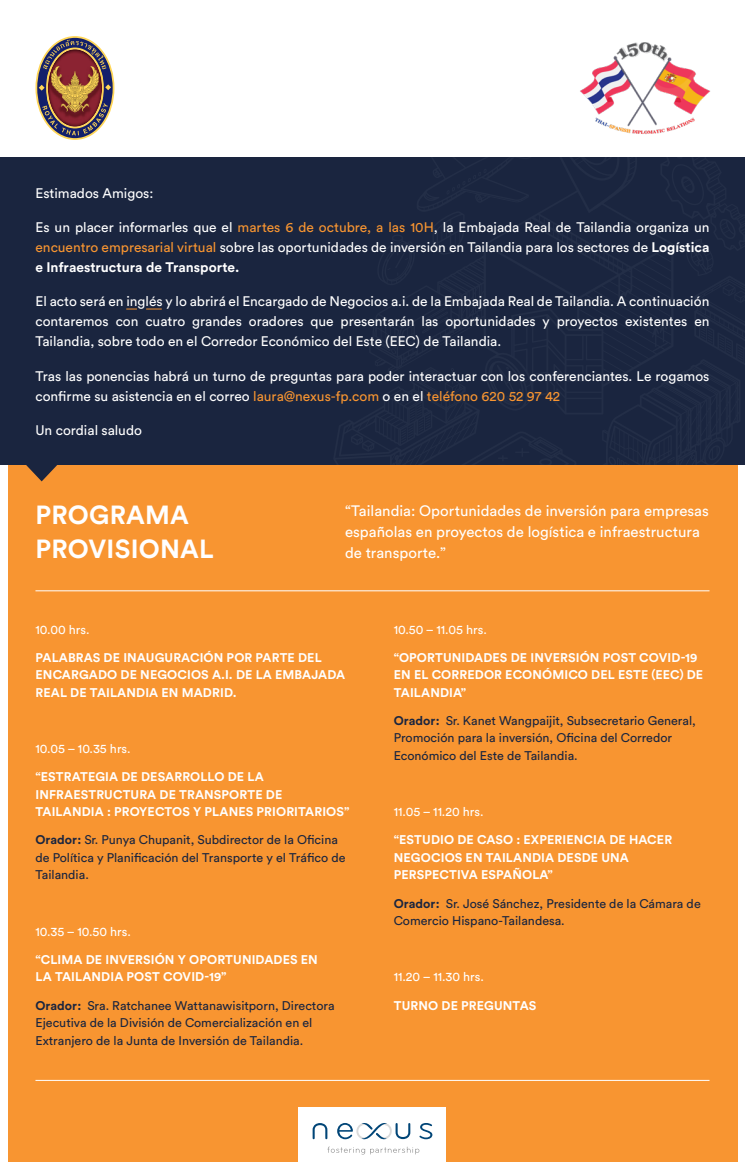
<style>
.page{position:relative;width:745px;height:1170px;background:#fff}
.page>*{position:absolute;margin:0;border:0;box-sizing:border-box;transform-origin:0 0}
.t1{font:700 26px/33.6px "Circular Std";letter-spacing:.01em;color:#fff}
.t2{font:15px/21.2px "Circular Std";color:#fff}
.t3{font:13.75px/20px "Circular Std";color:#fff;text-align:justify}
.t4{font:12.5px/17.5px "Circular Std";color:#1a253f}
.t5{font:700 12.5px/17.5px "Circular Std";letter-spacing:.01em;color:#fff}
.t6{font:12.5px "Circular Std";color:#fff}
.s1{color:#f89531}
.s2{font-weight:700}
</style>
<div class="page">
<div style="left:8px;top:446px;width:728px;height:715px;background:#f89531"></div>
<div style="left:0;top:157px;width:744px;height:307px;background:#1a253f"></div>
<svg style="left:333px;top:157px;width:412px;height:308px"></svg>
<svg style="left:35px;top:36px;width:80px;height:104px"></svg>
<div style="left:298px;top:1106px;width:148px;height:60px;background:#fff"></div>
<svg style="left:419px;top:1123px;width:13px;height:16px"></svg>
<svg style="left:312px;top:1123px;width:15px;height:16px"></svg>
<svg style="left:337px;top:1123px;width:73px;height:16px"></svg>
<svg style="left:327px;top:1146px;width:92px;height:8px"></svg>
<img style="left:580px;top:42px;width:131px;height:92px">
<hr style="left:35px;top:590px;width:674px;height:1px;background:#fff">
<svg style="left:146px;top:309px;width:16px;height:1px"></svg>
<hr style="left:35px;top:1080px;width:674px;height:1px;background:#fff">
<svg style="left:18px;top:464px;width:47px;height:17px"></svg>
<p class="t3" style="left:35px;top:183px;width:119px">Estimados Amigos:</p>
<p class="t3" style="left:35px;top:217px;width:675px">Es un placer informarles que el <span class="s1">martes 6 de octubre, a las 10H</span>, la Embajada Real de Tailandia organiza un <span class="s1">encuentro empresarial virtual</span> sobre las oportunidades de inversión en Tailandia para los sectores de <span class="s2">Logística e Infraestructura de Transporte.</span></p>
<p class="t3" style="left:35px;top:291px;width:675px">El acto será en inglés y lo abrirá el Encargado de Negocios a.i. de la Embajada Real de Tailandia. A continuación contaremos con cuatro grandes oradores que presentarán las oportunidades y proyectos existentes en Tailandia, sobre todo en el Corredor Económico del Este (EEC) de Tailandia.</p>
<p class="t3" style="left:35px;top:365px;width:675px">Tras las ponencias habrá un turno de preguntas para poder interactuar con los conferenciantes. Le rogamos confirme su asistencia en el correo <span class="s1">laura@nexus-fp.com</span> o en el <span class="s1">teléfono 620 52 97 42</span></p>
<p class="t3" style="left:35px;top:420px;width:108px">Un cordial saludo</p>
<h1 class="t1" style="left:36px;top:498px;width:180px">PROGRAMA<br>PROVISIONAL</h1>
<p class="t2" style="left:345px;top:499px;width:365px">“Tailandia: Oportunidades de inversión para empresas españolas en proyectos de logística e infraestructura de transporte.”</p>
<p class="t6" style="left:35px;top:621px;width:56px">10.00 hrs.</p>
<p class="t5" style="left:35px;top:648px;width:311px">PALABRAS DE INAUGURACIÓN POR PARTE DEL<br>ENCARGADO DE NEGOCIOS A.I. DE LA EMBAJADA<br>REAL DE TAILANDIA EN MADRID.</p>
<p class="t6" style="left:35px;top:741px;width:97px">10.05 – 10.35 hrs.</p>
<p class="t5" style="left:35px;top:767px;width:315px">“ESTRATEGIA DE DESARROLLO DE LA<br>INFRAESTRUCTURA DE TRANSPORTE DE<br>TAILANDIA : PROYECTOS Y PLANES PRIORITARIOS”</p>
<p class="t4" style="left:35px;top:831px;width:311px"><span class="s2">Orador:</span> Sr. Punya Chupanit, Subdirector de la Oficina de Política y Planificación del Transporte y el Tráfico de<br>Tailandia.</p>
<p class="t6" style="left:35px;top:923px;width:97px">10.35 – 10.50 hrs.</p>
<p class="t5" style="left:35px;top:950px;width:284px">“CLIMA DE INVERSIÓN Y OPORTUNIDADES EN<br>LA TAILANDIA POST COVID-19”</p>
<p class="t4" style="left:35px;top:996px;width:300px"><span class="s2">Orador:</span> Sra. Ratchanee Wattanawisitporn, Directora<br>Ejecutiva de la División de Comercialización en el<br>Extranjero de la Junta de Inversión de Tailandia.</p>
<p class="t6" style="left:393px;top:621px;width:94px">10.50 – 11.05 hrs.</p>
<p class="t5" style="left:393px;top:648px;width:311px">“OPORTUNIDADES DE INVERSIÓN POST COVID-19<br>EN EL CORREDOR ECONÓMICO DEL ESTE (EEC) DE<br>TAILANDIA”</p>
<p class="t4" style="left:393px;top:711px;width:303px"><span class="s2">Orador:</span> Sr. Kanet Wangpaijit, Subsecretario General,<br>Promoción para la inversión, Oficina del Corredor<br>Económico del Este de Tailandia.</p>
<p class="t6" style="left:393px;top:804px;width:91px">11.05 – 11.20 hrs.</p>
<p class="t5" style="left:393px;top:831px;width:280px">“ESTUDIO DE CASO : EXPERIENCIA DE HACER<br>NEGOCIOS EN TAILANDIA DESDE UNA<br>PERSPECTIVA ESPAÑOLA”</p>
<p class="t4" style="left:393px;top:894px;width:308px"><span class="s2">Orador:</span> Sr. José Sánchez, Presidente de la Cámara de<br>Comercio Hispano-Tailandesa.</p>
<p class="t6" style="left:393px;top:969px;width:92px">11.20 – 11.30 hrs.</p>
<p class="t5" style="left:393px;top:996px;width:144px">TURNO DE PREGUNTAS</p>
</div>
